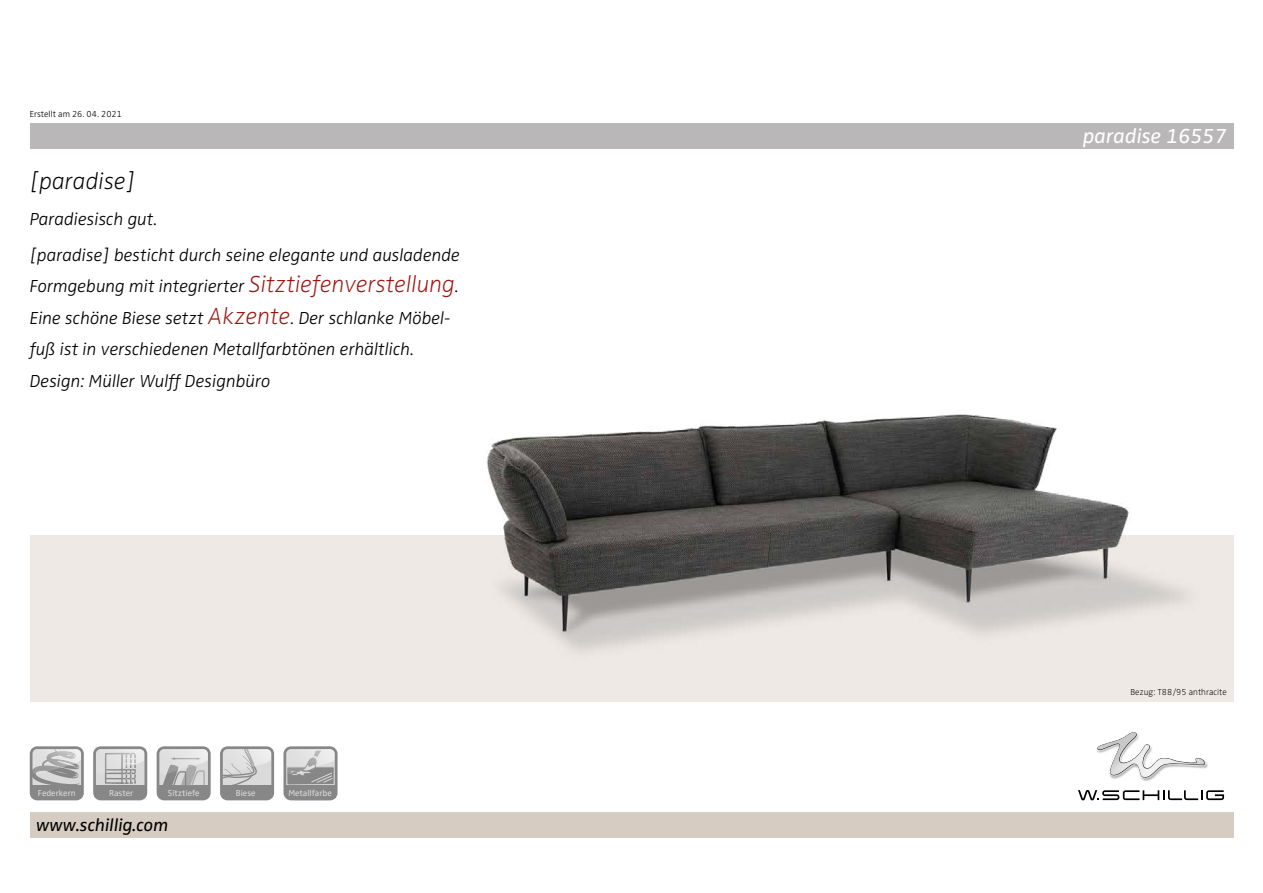
<style>
.page{position:relative;width:1263px;height:893px;background:#fff}
.page>*{position:absolute;margin:0;border:0;box-sizing:border-box;transform-origin:0 0}
.t1{font:italic 300 expanded 24px "Zwo Pro";color:#000}
.t2{font:italic 21px "Zwo Pro";color:#fff}
.t3{font:italic 300 18px/31.5px "Zwo Pro";color:#000}
.t4{font:italic 18px "Zwo Pro";color:#000}
.t5{font:300 expanded 9px "Zwo Pro";color:#000}
.t6{font:300 9px "Zwo Pro";color:#000}
.t7{font:8.85px "Zwo Pro";color:#dadada}
.s1{font-stretch:expanded;font-size:24px;color:#9e1510}
</style>
<div class="page">
<div style="left:30px;top:123px;width:1203px;height:26px;background:#b9b7b7"></div>
<div style="left:30px;top:535px;width:1203px;height:167px;background:#eee9e5"></div>
<div style="left:30px;top:812px;width:1203px;height:26px;background:#d6ccc1"></div>
<img style="left:486px;top:414px;width:700px;height:237px">
<svg style="left:93px;top:746px;width:54px;height:54px;background:#b5b5b5"></svg>
<svg style="left:220px;top:746px;width:54px;height:54px;background:#b8b8b8"></svg>
<svg style="left:30px;top:746px;width:54px;height:54px;background:#b7b7b6"></svg>
<div style="left:32px;top:785px;width:49px;height:13px;background:#878787"></div>
<svg style="left:157px;top:746px;width:54px;height:54px;background:#b4b4b4"></svg>
<div style="left:286px;top:785px;width:49px;height:13px;background:#878787"></div>
<svg style="left:287px;top:750px;width:47px;height:35px;background:#bababa"></svg>
<div style="left:283px;top:746px;width:55px;height:54px;border:3px solid #878787;border-radius:6px"></div>
<svg style="left:1096px;top:749px;width:112px;height:30px"></svg>
<img style="left:1097px;top:732px;width:107px;height:45px">
<svg style="left:1078px;top:790px;width:146px;height:10px"></svg>
<p class="t6" style="left:30px;top:109px;width:94px">Erstellt am 26. 04. 2021</p>
<h1 class="t1" style="left:30px;top:167px;width:107px">[paradise]</h1>
<p class="t3" style="left:30px;top:201px;width:432px;line-height:35.7px">Paradiesisch gut.<br>[paradise] besticht durch seine elegante und ausladende</p>
<p class="t3" style="left:30px;top:271px;width:430px">Formgebung mit integrierter <span class="s1">Sitztiefenverstellung</span>.<br>Eine schöne Biese setzt <span class="s1">Akzente</span>. Der schlanke Möbel&shy;fuß ist in verschiedenen Metallfarbtönen erhältlich.<br>Design: Müller Wulff Designbüro</p>
<p class="t7" style="left:38px;top:787px;width:39px">Federkern</p>
<p class="t7" style="left:109px;top:787px;width:26px">Raster</p>
<p class="t7" style="left:168px;top:787px;width:33px">Sitztiefe</p>
<p class="t7" style="left:236px;top:787px;width:21px">Biese</p>
<p class="t7" style="left:288px;top:788px;width:45px">Metallfarbe</p>
<p class="t4" style="left:36px;top:815px;width:134px">www.schillig.com</p>
<p class="t2" style="left:1083px;top:124px;width:145px">paradise 16557</p>
<p class="t5" style="left:1130px;top:687px;width:98px">Bezug: T88/95 anthracite</p>
</div>
